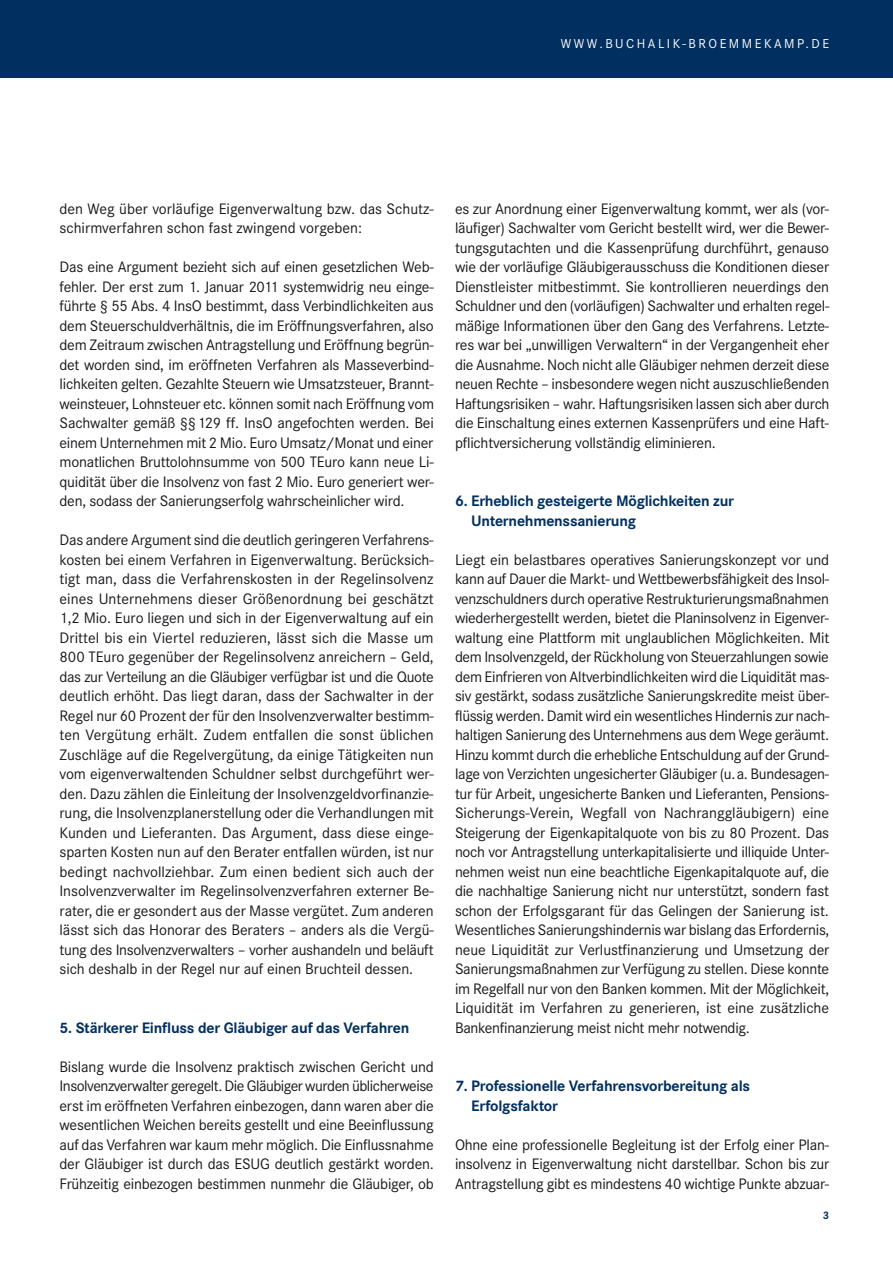
<style>
.page{position:relative;width:893px;height:1263px;background:#fff}
.page>*{position:absolute;margin:0;border:0;box-sizing:border-box;transform-origin:0 0}
.t1{font:15.75px/19.5px "Corporate S";letter-spacing:-.015em;color:#19171b;text-align:justify}
.t2{font:700 15.75px/19.5px "Corporate S";letter-spacing:-.015em;color:#002f60}
.t3{font:13.5px "Corporate S";letter-spacing:.185em;color:#fff}
.t4{font:700 11.25px "Corporate S";color:#002f60}
</style>
<div class="page">
<div style="left:0;top:0;width:893px;height:78px;background:#002f60"></div>
<p class="t3" style="left:561px;top:36px;width:270px">WWW.BUcHALIK-BROEMMEKAMP.DE</p>
<p class="t1" style="left:60px;top:199px;width:375px">den Weg über vorläufige Eigenverwaltung bzw. das Schutz&shy;schirmverfahren schon fast zwingend vorgeben:</p>
<p class="t1" style="left:60px;top:257px;width:376px">Das eine Argument bezieht sich auf einen gesetzlichen Web&shy;fehler. Der erst zum 1. Januar 2011 systemwidrig neu einge&shy;führte § 55 Abs. 4 InsO bestimmt, dass Verbindlichkeiten aus dem Steuerschuldverhältnis, die im Eröffnungsverfahren, also dem Zeitraum zwischen Antragstellung und Eröffnung begrün&shy;det worden sind, im eröffneten Verfahren als Masseverbind&shy;lichkeiten gelten. Gezahlte Steuern wie Umsatzsteuer, Brannt&shy;weinsteuer, Lohnsteuer etc. können somit nach Eröffnung vom Sachwalter gemäß §§ 129 ff. InsO angefochten werden. Bei einem Unternehmen mit 2 Mio. Euro Umsatz/Monat und einer monatlichen Bruttolohnsumme von 500 TEuro kann neue Li&shy;quidität über die Insolvenz von fast 2 Mio. Euro generiert wer&shy;den, sodass der Sanierungserfolg wahrscheinlicher wird.</p>
<p class="t1" style="left:60px;top:530px;width:376px">Das andere Argument sind die deutlich geringeren Verfahrens&shy;kosten bei einem Verfahren in Eigenverwaltung. Berücksich&shy;tigt man, dass die Verfahrenskosten in der Regelinsolvenz eines Unternehmens dieser Größenordnung bei geschätzt 1,2 Mio. Euro liegen und sich in der Eigenverwaltung auf ein Drittel bis ein Viertel reduzieren, lässt sich die Masse um 800 TEuro gegenüber der Regelinsolvenz anreichern – Geld, das zur Verteilung an die Gläubiger verfügbar ist und die Quote deutlich erhöht. Das liegt daran, dass der Sachwalter in der Regel nur 60 Prozent der für den Insolvenzverwalter bestimm&shy;ten Vergütung erhält. Zudem entfallen die sonst üblichen Zuschläge auf die Regelvergütung, da einige Tätigkeiten nun vom eigenverwaltenden Schuldner selbst durchgeführt wer&shy;den. Dazu zählen die Einleitung der Insolvenzgeldvorfinanzie&shy;rung, die Insolvenzplanerstellung oder die Verhandlungen mit Kunden und Lieferanten. Das Argument, dass diese einge&shy;sparten Kosten nun auf den Berater entfallen würden, ist nur bedingt nachvollziehbar. Zum einen bedient sich auch der Insolvenzverwalter im Regelinsolvenzverfahren externer Be&shy;rater, die er gesondert aus der Masse vergütet. Zum anderen lässt sich das Honorar des Beraters – anders als die Vergü&shy;tung des Insolvenzverwalters – vorher aushandeln und beläuft sich deshalb in der Regel nur auf einen Bruchteil dessen.</p>
<p class="t2" style="left:60px;top:1018px;width:351px">5. Stärkerer Einfluss der Gläubiger auf das Verfahren</p>
<p class="t1" style="left:60px;top:1057px;width:376px">Bislang wurde die Insolvenz praktisch zwischen Gericht und Insolvenzverwalter geregelt. Die Gläubiger wurden üblicherweise erst im eröffneten Verfahren einbezogen, dann waren aber die wesentlichen Weichen bereits gestellt und eine Beeinflussung auf das Verfahren war kaum mehr möglich. Die Einflussnahme der Gläubiger ist durch das ESUG deutlich gestärkt worden.<br>Frühzeitig einbezogen bestimmen nunmehr die Gläubiger, ob</p>
<p class="t1" style="left:455px;top:199px;width:376px">es zur Anordnung einer Eigenverwaltung kommt, wer als (vor&shy;läufiger) Sachwalter vom Gericht bestellt wird, wer die Bewer&shy;tungsgutachten und die Kassenprüfung durchführt, genauso wie der vorläufige Gläubigerausschuss die Konditionen dieser Dienstleister mitbestimmt. Sie kontrollieren neuerdings den Schuldner und den (vorläufigen) Sachwalter und erhalten regel&shy;mäßige Informationen über den Gang des Verfahrens. Letzte&shy;res war bei „unwilligen Verwaltern“ in der Vergangenheit eher die Ausnahme. Noch nicht alle Gläubiger nehmen derzeit diese neuen Rechte – insbesondere wegen nicht auszuschließenden Haftungsrisiken – wahr. Haftungsrisiken lassen sich aber durch die Einschaltung eines externen Kassenprüfers und eine Haft&shy;pflichtversicherung vollständig eliminieren.</p>
<p class="t2" style="left:471px;top:491px;width:264px;text-indent:-16px">6. Erheblich gesteigerte Möglichkeiten zur<br>Unternehmenssanierung</p>
<p class="t1" style="left:455px;top:550px;width:376px">Liegt ein belastbares operatives Sanierungskonzept vor und kann auf Dauer die Markt- und Wettbewerbsfähigkeit des Insol&shy;venzschuldners durch operative Restrukturierungsmaßnahmen wiederhergestellt werden, bietet die Planinsolvenz in Eigenver&shy;waltung eine Plattform mit unglaublichen Möglichkeiten. Mit dem Insolvenzgeld, der Rückholung von Steuerzahlungen sowie dem Einfrieren von Altverbindlichkeiten wird die Liquidität mas&shy;siv gestärkt, sodass zusätzliche Sanierungskredite meist über&shy;flüssig werden. Damit wird ein wesentliches Hindernis zur nach&shy;haltigen Sanierung des Unternehmens aus dem Wege geräumt.<br>Hinzu kommt durch die erhebliche Entschuldung auf der Grund&shy;lage von Verzichten ungesicherter Gläubiger (u. a. Bundesagen&shy;tur für Arbeit, ungesicherte Banken und Lieferanten, Pensions-Sicherungs-Verein, Wegfall von Nachranggläubigern) eine Steigerung der Eigenkapitalquote von bis zu 80 Prozent. Das noch vor Antragstellung unterkapitalisierte und illiquide Unter&shy;nehmen weist nun eine beachtliche Eigenkapitalquote auf, die die nachhaltige Sanierung nicht nur unterstützt, sondern fast schon der Erfolgsgarant für das Gelingen der Sanierung ist.<br>Wesentliches Sanierungshindernis war bislang das Erfordernis, neue Liquidität zur Verlustfinanzierung und Umsetzung der Sanierungsmaßnahmen zur Verfügung zu stellen. Diese konnte im Regelfall nur von den Banken kommen. Mit der Möglichkeit, Liquidität im Verfahren zu generieren, ist eine zusätzliche Bankenfinanzierung meist nicht mehr notwendig.</p>
<p class="t2" style="left:471px;top:1076px;width:281px;text-indent:-16px">7. Professionelle Verfahrensvorbereitung als<br>Erfolgsfaktor</p>
<p class="t1" style="left:455px;top:1135px;width:376px">Ohne eine professionelle Begleitung ist der Erfolg einer Plan&shy;insolvenz in Eigenverwaltung nicht darstellbar. Schon bis zur Antragstellung gibt es mindestens 40 wichtige Punkte abzuar-</p>
<p class="t4" style="left:823px;top:1209px;width:8px">3</p>
</div>
